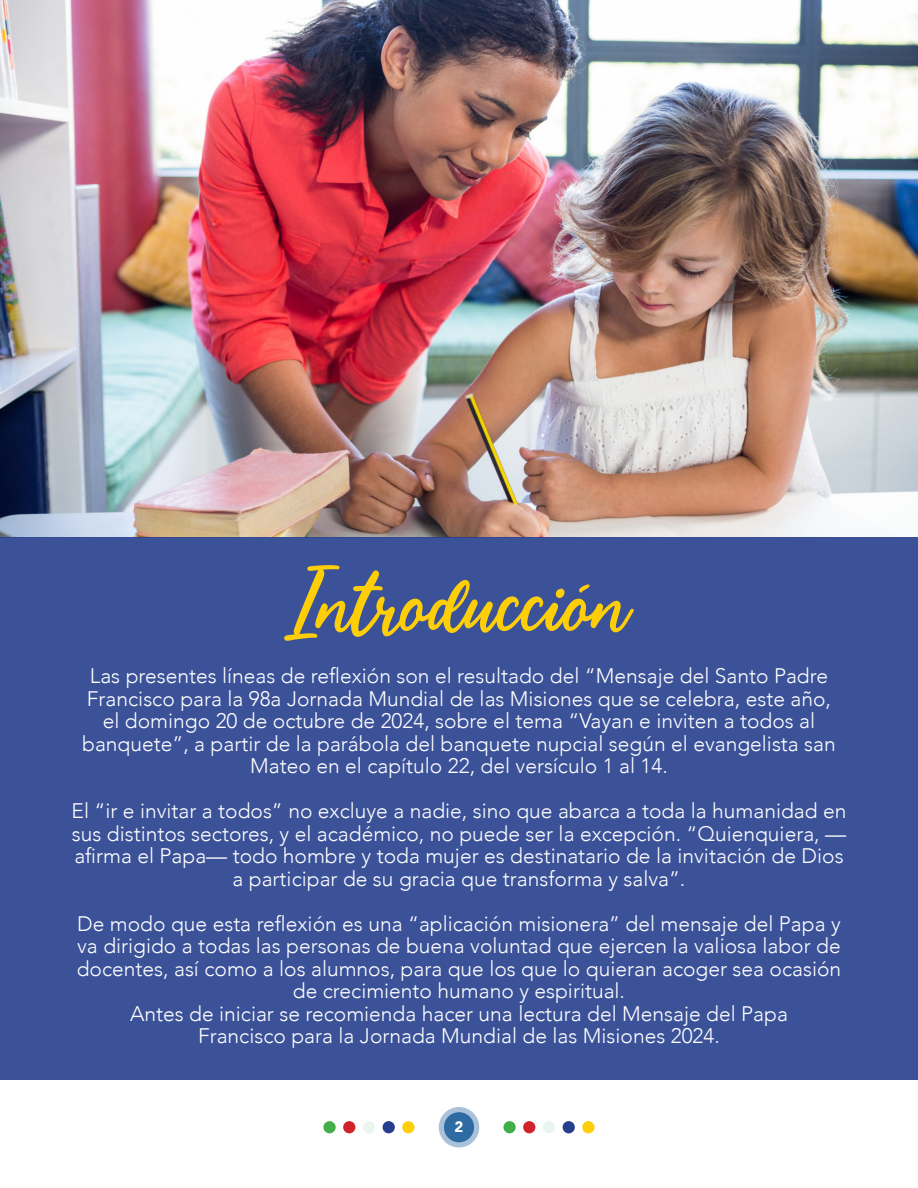
<style>
.page{position:relative;width:918px;height:1188px;background:#fff}
.page>*{position:absolute;margin:0;border:0;box-sizing:border-box;transform-origin:0 0}
.t1{font:108px "Palace";color:#fece08}
.REGULAR{font:300 21px/22.5px "Avenir";color:#fff;text-align:center}
.t2{font:900 15px "Avenir";color:#fff}
</style>
<div class="page">
<img style="left:0;top:0;width:918px;height:537px">
<div style="left:323px;top:1121px;width:13px;height:12px;background:#40ae49;border-radius:50%"></div>
<div style="left:383px;top:1121px;width:12px;height:12px;background:#253f8e;border-radius:50%"></div>
<div style="left:343px;top:1121px;width:12px;height:12px;background:#d1232a;border-radius:50%"></div>
<div style="left:363px;top:1121px;width:12px;height:12px;background:#e9f5ee;border-radius:50%"></div>
<div style="left:402px;top:1121px;width:13px;height:12px;background:#fece08;border-radius:50%"></div>
<div style="left:503px;top:1121px;width:13px;height:12px;background:#40ae49;border-radius:50%"></div>
<div style="left:563px;top:1121px;width:12px;height:12px;background:#253f8e;border-radius:50%"></div>
<div style="left:523px;top:1121px;width:12px;height:12px;background:#d1232a;border-radius:50%"></div>
<div style="left:543px;top:1121px;width:12px;height:12px;background:#e9f5ee;border-radius:50%"></div>
<div style="left:582px;top:1121px;width:13px;height:12px;background:#fece08;border-radius:50%"></div>
<svg style="left:439px;top:1107px;width:40px;height:41px"></svg>
<div style="left:444px;top:1112px;width:30px;height:30px;background:#2d6ba2;border-radius:50%"></div>
<div style="left:0;top:537px;width:918px;height:543px;background:#3b5299"></div>
<svg style="left:579px;top:584px;width:11px;height:9px"></svg>
<p class="t1" style="left:288px;top:561px;width:344px">Introduccion</p>
<p class="REGULAR" style="left:82px;top:665px;width:755px">Las presentes líneas de reflexión son el resultado del “Mensaje del Santo Padre Francisco para la 98a Jornada Mundial de las Misiones que se celebra, este año, el domingo 20 de octubre de 2024, sobre el tema “Vayan e inviten a todos al banquete”, a partir de la parábola del banquete nupcial según el evangelista san Mateo en el capítulo 22, del versículo 1 al 14.</p>
<p class="REGULAR" style="left:72px;top:800px;width:776px">El “ir e invitar a todos” no excluye a nadie, sino que abarca a toda la humanidad en sus distintos sectores, y el académico, no puede ser la excepción. “Quienquiera, — afirma el Papa— todo hombre y toda mujer es destinatario de la invitación de Dios a participar de su gracia que transforma y salva”.</p>
<p class="REGULAR" style="left:77px;top:913px;width:766px">De modo que esta reflexión es una “aplicación misionera” del mensaje del Papa y va dirigido a todas las personas de buena voluntad que ejercen la valiosa labor de docentes, así como a los alumnos, para que los que lo quieran acoger sea ocasión de crecimiento humano y espiritual.</p>
<p class="REGULAR" style="left:130px;top:1003px;width:659px">Antes de iniciar se recomienda hacer una lectura del Mensaje del Papa</p>
<p class="REGULAR" style="left:198px;top:1025px;width:523px">Francisco para la Jornada Mundial de las Misiones 2024.</p>
<p class="t2" style="left:455px;top:1114px;width:10px">2</p>
</div>
